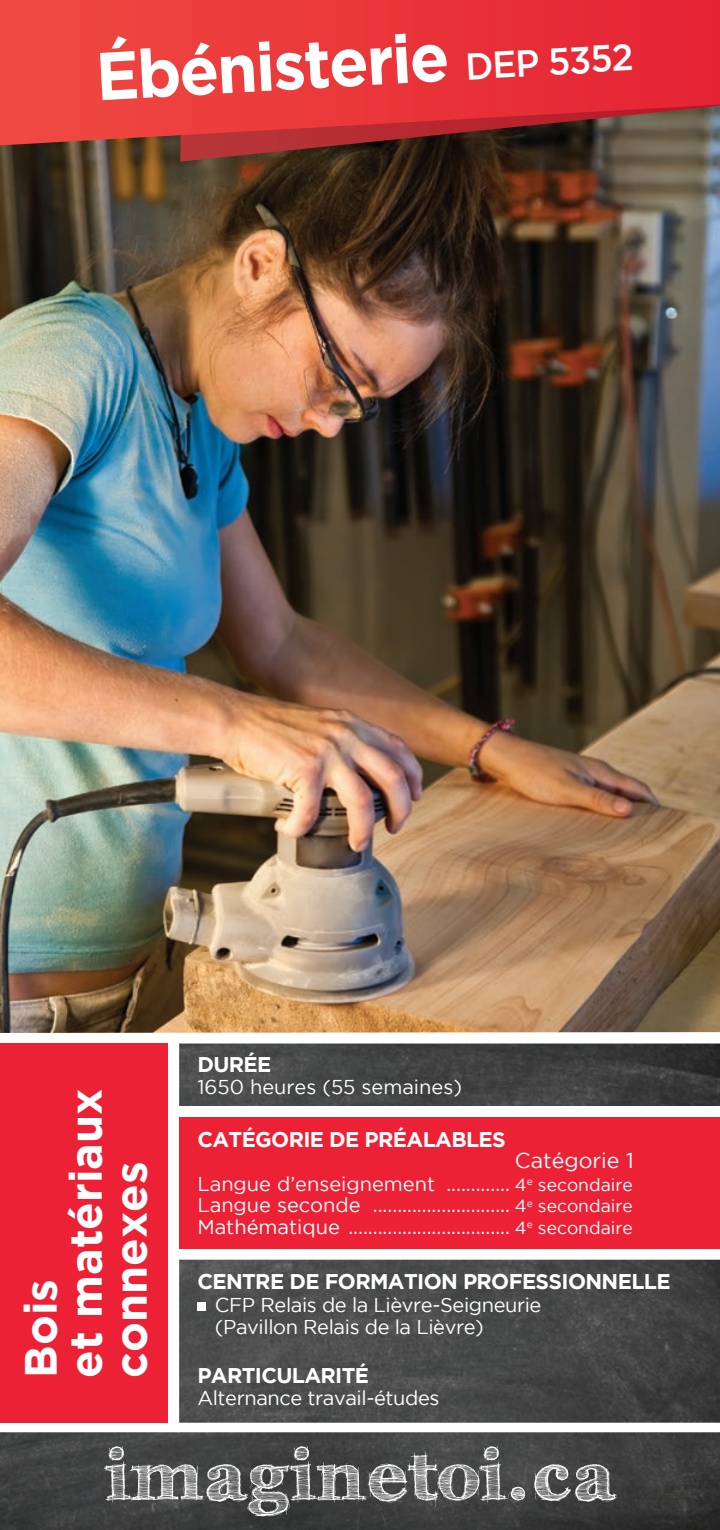
<style>
.page{position:relative;width:720px;height:1530px;background:#fff}
.page>*{position:absolute;margin:0;border:0;box-sizing:border-box;transform-origin:0 0}
.t1{font:700 69.75px "FFF Tusj";letter-spacing:.05em;color:#fff}
.t2{font:700 67.5px "Gotham";color:#fff;scale:.96 1}
.t3{font:700 45px/45px "Gotham";color:#fff}
.t4{font:21.5px "Gotham";color:#fff}
.t5{font:700 21.25px "Gotham";letter-spacing:-.03em;color:#fff}
.t6{font:20px/21.2px "Gotham";color:#fff}
.t7{font:20px/21.2px "Gotham";letter-spacing:-.02em;color:#fff}
.t8{font:17.5px/21.2px "Gotham";color:#fff}
.s1{font-weight:500;font-size:37.25px}
.s2{font-size:17.5px}
</style>
<div class="page">
<img style="left:0;top:145px;width:720px;height:888px">
<img style="left:0;top:1044px;width:720px;height:486px">
<div style="left:197px;top:1302px;width:9px;height:9px;background:#fff"></div>
<svg style="left:180px;top:145px;width:540px;height:17px;background:#503328"></svg>
<svg style="left:0;top:0;width:720px;height:145px;background:#da3739"></svg>
<h2 class="t2" style="left:94px;top:37px;width:562px;rotate:-3deg">Ébénisterie <span class="s1">DEP 5352</span></h2>
<h3 class="t3" style="left:17px;top:1378px;width:290px;rotate:-90deg">Bois<br>et matériaux connexes</h3>
<p class="t5" style="left:197px;top:1052px;width:75px">DURÉE</p>
<p class="t6" style="left:197px;top:1076px;width:266px">1650 heures (55 semaines)</p>
<p class="t5" style="left:197px;top:1127px;width:310px">CATÉGORIE DE PRÉALABLES</p>
<p class="t4" style="left:515px;top:1148px;width:120px">Catégorie 1</p>
<p class="t8" style="left:515px;top:1174px;width:119px">4<sup>e</sup> secondaire<br>4<sup>e</sup> secondaire</p>
<p class="t6" style="left:197px;top:1173px;width:437px">Langue d’enseignement .............<br>Langue seconde ............................<br>Mathématique ................................. <span class="s2">4</span><sup>e</sup> <span class="s2">secondaire</span></p>
<p class="t5" style="left:197px;top:1270px;width:475px">CENTRE DE FORMATION PROFESSIONNELLE</p>
<p class="t7" style="left:215px;top:1294px;width:328px">CFP Relais de la Lièvre-Seigneurie (Pavillon Relais de la Lièvre)</p>
<p class="t5" style="left:197px;top:1363px;width:173px">PARTICULARITÉ</p>
<p class="t7" style="left:197px;top:1387px;width:244px">Alternance travail-études</p>
<h1 class="t1" style="left:106px;top:1434px;width:508px">imaginetoi.ca</h1>
</div>
